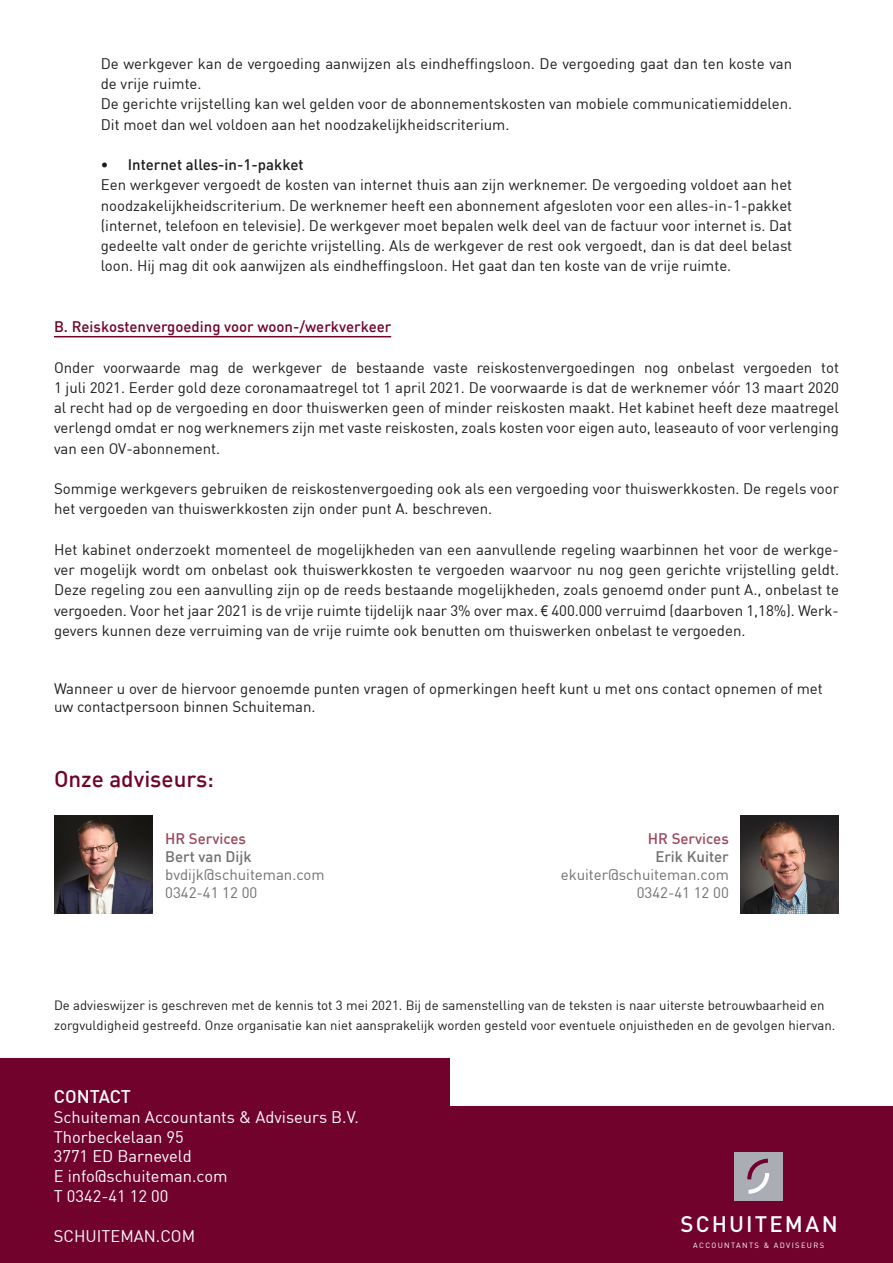
<style>
.page{position:relative;width:893px;height:1263px;background:#fff}
.page>*{position:absolute;margin:0;border:0;box-sizing:border-box;transform-origin:0 0}
.t1{font:500 22.5px "DIN";color:#71022c}
.t2{font:500 22.2px "DIN";letter-spacing:.095em;color:#fff}
.t3{font:500 18px "DIN";letter-spacing:-.005em;color:#fff}
.t4{font:16.5px "DIN";color:#fff}
.t5{font:15px/20.2px "DIN";color:#1d1d1b}
.t6{font:15px/18px "DIN";color:#70706f;text-align:right}
.t7{font:500 15px "DIN";color:#71022c}
.t8{font:500 15px "DIN";color:#1d1d1b}
.t9{font:500 15px "DIN";color:#9a495c}
.t10{font:13.2px/20.2px "DIN";color:#1d1d1b}
.t11{font:7.5px "DIN";letter-spacing:.18em;color:#fff}
.s1{font-family:"Arial Narrow"}
.s2{font-weight:500;color:#9a495c}
.s3{font-weight:500}
</style>
<div class="page">
<div style="left:0;top:1058px;width:893px;height:205px;background:#71022c"></div>
<div style="left:450px;top:1042px;width:443px;height:64px;background:#fff"></div>
<div style="left:734px;top:1152px;width:49px;height:49px;background:#abadb5"></div>
<svg style="left:747px;top:1158px;width:23px;height:36px"></svg>
<img style="left:740px;top:816px;width:98px;height:98px">
<img style="left:55px;top:816px;width:97px;height:98px">
<hr style="left:54px;top:336px;width:337px;height:1px;background:#71022c">
<p class="t5" style="left:101px;top:53px;width:693px">De werkgever kan de vergoeding aanwijzen als eindheffingsloon. De vergoeding gaat dan ten koste van de vrije ruimte.</p>
<p class="t5" style="left:101px;top:93px;width:693px">De gerichte vrijstelling kan wel gelden voor de abonnementskosten van mobiele communicatiemiddelen.<br>Dit moet dan wel voldoen aan het noodzakelijkheidscriterium.</p>
<p class="t8" style="left:101px;top:155px;width:204px">• Internet alles-in-1-pakket</p>
<p class="t5" style="left:101px;top:174px;width:693px;text-align:justify">Een werkgever vergoedt de kosten van internet thuis aan zijn werknemer. De vergoeding voldoet aan het noodzakelijkheidscriterium. De werknemer heeft een abonnement afgesloten voor een alles-in-1-pakket (internet, telefoon en televisie). De werkgever moet bepalen welk deel van de factuur voor internet is. Dat gedeelte valt onder de gerichte vrijstelling. Als de werkgever de rest ook vergoedt, dan is dat deel belast loon. Hij mag dit ook aanwijzen als eindheffingsloon. Het gaat dan ten koste van de vrije ruimte.</p>
<p class="t7" style="left:54px;top:317px;width:339px">B. Reiskostenvergoeding voor woon-/werkverkeer</p>
<p class="t5" style="left:54px;top:357px;width:786px;text-align:justify">Onder voorwaarde mag de werkgever de bestaande vaste reiskostenvergoedingen nog onbelast vergoeden tot 1 juli 2021. Eerder gold deze coronamaatregel tot 1 april 2021. De voorwaarde is dat de werknemer vóór 13 maart 2020 al recht had op de vergoeding en door thuiswerken geen of minder reiskosten maakt. Het kabinet heeft deze maatregel verlengd omdat er nog werknemers zijn met vaste reiskosten, zoals kosten voor eigen auto, leaseauto of voor verlenging van een OV-abonnement.</p>
<p class="t5" style="left:54px;top:478px;width:786px">Sommige werkgevers gebruiken de reiskostenvergoeding ook als een vergoeding voor thuiswerkkosten. De regels voor het vergoeden van thuiswerkkosten zijn onder punt A. beschreven.</p>
<p class="t5" style="left:54px;top:539px;width:786px;text-align:justify">Het kabinet onderzoekt momenteel de mogelijkheden van een aanvullende regeling waarbinnen het voor de werkge&shy;ver mogelijk wordt om onbelast ook thuiswerkkosten te vergoeden waarvoor nu nog geen gerichte vrijstelling geldt.<br>Deze regeling zou een aanvulling zijn op de reeds bestaande mogelijkheden, zoals genoemd onder punt A., onbelast te vergoeden. Voor het jaar 2021 is de vrije ruimte tijdelijk naar 3% over max. <span class="s1">€</span> 400.000 verruimd (daarboven 1,18%). Werk&shy;gevers kunnen deze verruiming van de vrije ruimte ook benutten om thuiswerken onbelast te vergoeden.</p>
<p class="t5" style="left:54px;top:680px;width:770px;line-height:18px">Wanneer u over de hiervoor genoemde punten vragen of opmerkingen heeft kunt u met ons contact opnemen of met uw contactpersoon binnen Schuiteman.</p>
<p class="t1" style="left:54px;top:765px;width:162px">Onze adviseurs:</p>
<p class="t6" style="left:165px;top:829px;width:161px;text-align:left"><span class="s2">HR Services<br></span><span class="s3">Bert van Dijk </span>bvdijk@schuiteman.com<br>0342-41 12 00</p>
<p class="t9" style="left:648px;top:829px;width:82px">HR Services</p>
<p class="t6" style="left:561px;top:847px;width:170px"><span class="s3">Erik Kuiter </span>ekuiter@schuiteman.com<br>0342-41 12 00</p>
<p class="t10" style="left:54px;top:995px;width:783px">De advieswijzer is geschreven met de kennis tot 3 mei 2021. Bij de samenstelling van de teksten is naar uiterste betrouwbaarheid en zorgvuldigheid gestreefd. Onze organisatie kan niet aansprakelijk worden gesteld voor eventuele onjuistheden en de gevolgen hiervan.</p>
<p class="t3" style="left:54px;top:1085px;width:79px">CONTACT</p>
<p class="t4" style="left:54px;top:1106px;width:307px">Schuiteman Accountants &amp; Adviseurs B.V.</p>
<p class="t4" style="left:54px;top:1126px;width:131px">Thorbeckelaan 95</p>
<p class="t4" style="left:54px;top:1146px;width:140px">3771 ED Barneveld</p>
<p class="t4" style="left:54px;top:1166px;width:175px">E info@schuiteman.com</p>
<p class="t4" style="left:54px;top:1186px;width:116px">T 0342-41 12 00</p>
<p class="t4" style="left:54px;top:1225px;width:143px">SCHUITEMAN.COM</p>
<p class="t2" style="left:681px;top:1210px;width:159px">SCHUITEMAN</p>
<p class="t11" style="left:693px;top:1241px;width:132px">ACCOUNTANTS &amp; ADVISEURS</p>
</div>
